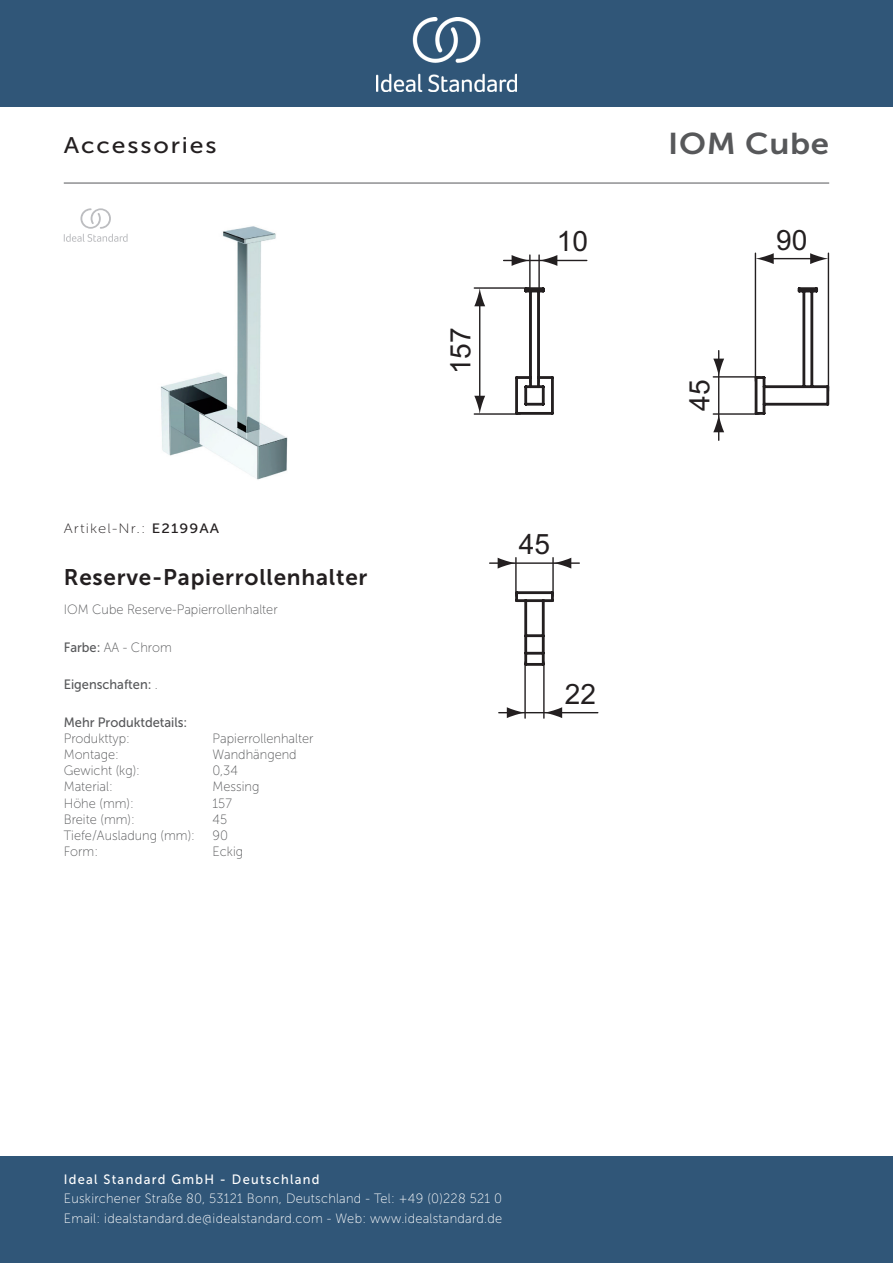
<style>
.page{position:relative;width:893px;height:1263px;background:#fff}
.page>*{position:absolute;margin:0;border:0;box-sizing:border-box;transform-origin:0 0}
._001_Produkttyp{font:30px "Museo Sans 700";letter-spacing:.02em;color:#57585a;scale:1.1 1}
.t1{font:28.05px "Arial";color:#231f20}
.t2{font:22.5px "Museo Sans 700";letter-spacing:.035em;color:#231f20}
.t3{font:22.5px "Museo Sans 500";letter-spacing:.075em;color:#231f20;scale:1.1 1}
.t4{font:13.5px/19.5px "Museo Sans 100";letter-spacing:.02em;color:#fff;scale:.95 1}
.Features{font:13.5px "Museo Sans 500";color:#57585a;scale:.95 1}
.Marketing_Descriptio{font:13.5px "Museo Sans 100";color:#57585a;scale:.95 1}
.t5{font:13.5px "Museo Sans 500";letter-spacing:.1em;color:#fff;scale:.95 1}
.Type{font:13.5px "Museo Sans 100";color:#57585a;scale:.95 1}
.Depth__mm{font:13.5px "Museo Sans 100";color:#57585a;scale:.95 1}
.t6{font:13.5px "Museo Sans 100";letter-spacing:.075em;color:#231f20;scale:1.1 1}
.Mounting{font:13.5px "Museo Sans 100";color:#57585a;scale:.95 1}
.Net_Weight__kg{font:13.5px "Museo Sans 100";color:#57585a;scale:.95 1}
.Material{font:13.5px "Museo Sans 100";color:#57585a;scale:.95 1}
.Colour{font:13.5px "Museo Sans 100";color:#57585a;scale:.95 1}
.Width__mm{font:13.5px "Museo Sans 100";color:#57585a;scale:.95 1}
.Height__mm{font:13.5px "Museo Sans 100";color:#57585a;scale:.95 1}
.Shape{font:13.5px "Museo Sans 100";color:#57585a;scale:.95 1}
.s1{font-family:"Museo Sans 500"}
.s2{font-family:"Museo Sans 100"}
</style>
<div class="page">
<div style="left:0;top:1157px;width:893px;height:106px;background:#305678"></div>
<div style="left:0;top:0;width:893px;height:107px;background:#305678"></div>
<img style="left:376px;top:18px;width:141px;height:73px">
<hr style="left:64px;top:183px;width:765px;height:1px;background:#57585a">
<img style="left:160px;top:226px;width:128px;height:254px">
<svg style="left:515px;top:286px;width:314px;height:380px"></svg>
<hr style="left:529px;top:255px;width:2px;height:127px;background:#231f20">
<hr style="left:538px;top:255px;width:2px;height:127px;background:#231f20">
<hr style="left:524px;top:662px;width:2px;height:56px;background:#231f20">
<hr style="left:543px;top:662px;width:2px;height:56px;background:#231f20">
<svg style="left:507px;top:707px;width:18px;height:11px"></svg>
<svg style="left:544px;top:707px;width:18px;height:11px"></svg>
<hr style="left:499px;top:712px;width:99px;height:1px;background:#231f20">
<hr style="left:713px;top:376px;width:47px;height:2px;background:#231f20">
<hr style="left:713px;top:413px;width:46px;height:2px;background:#231f20">
<svg style="left:713px;top:359px;width:11px;height:18px"></svg>
<svg style="left:713px;top:414px;width:11px;height:18px"></svg>
<hr style="left:718px;top:351px;width:1px;height:89px;background:#231f20">
<hr style="left:474px;top:287px;width:55px;height:2px;background:#231f20">
<hr style="left:474px;top:413px;width:46px;height:2px;background:#231f20">
<svg style="left:474px;top:396px;width:11px;height:18px"></svg>
<svg style="left:474px;top:288px;width:11px;height:18px"></svg>
<hr style="left:479px;top:301px;width:1px;height:100px;background:#231f20">
<hr style="left:552px;top:558px;width:2px;height:38px;background:#231f20">
<hr style="left:515px;top:558px;width:2px;height:38px;background:#231f20">
<svg style="left:553px;top:558px;width:18px;height:11px"></svg>
<svg style="left:498px;top:558px;width:18px;height:11px"></svg>
<hr style="left:490px;top:562px;width:89px;height:2px;background:#231f20">
<hr style="left:828px;top:253px;width:1px;height:138px;background:#231f20">
<hr style="left:755px;top:253px;width:1px;height:128px;background:#231f20">
<svg style="left:756px;top:253px;width:18px;height:11px"></svg>
<svg style="left:810px;top:253px;width:18px;height:11px"></svg>
<hr style="left:770px;top:258px;width:43px;height:1px;background:#231f20">
<svg style="left:512px;top:255px;width:18px;height:11px"></svg>
<svg style="left:539px;top:255px;width:18px;height:11px"></svg>
<hr style="left:504px;top:260px;width:83px;height:1px;background:#231f20">
<svg style="left:64px;top:208px;width:64px;height:34px"></svg>
<p class="t3" style="left:64px;top:133px;width:140px">Accessories</p>
<p class="_001_Produkttyp" style="left:668px;top:127px;width:148px">IOM Cube</p>
<p class="t6" style="left:64px;top:521px;width:143px">Artikel-Nr.: <span class="s1">E2199AA</span></p>
<p class="t2" style="left:64px;top:565px;width:305px">Reserve-Papierrollenhalter</p>
<p class="Marketing_Descriptio" style="left:64px;top:602px;width:227px">IOM Cube Reserve-Papierrollenhalter</p>
<p class="Colour" style="left:64px;top:640px;width:115px"><span class="s1">Farbe:</span> AA - Chrom</p>
<p class="Features" style="left:64px;top:677px;width:101px">Eigenschaften: <span class="s2">.</span></p>
<p class="Features" style="left:64px;top:714px;width:132px">Mehr Produktdetails:</p>
<p class="Type" style="left:64px;top:731px;width:71px">Produkttyp:</p>
<p class="Type" style="left:213px;top:731px;width:108px">Papierrollenhalter</p>
<p class="Mounting" style="left:64px;top:747px;width:60px">Montage:</p>
<p class="Mounting" style="left:213px;top:747px;width:90px">Wandhängend</p>
<p class="Net_Weight__kg" style="left:64px;top:763px;width:82px">Gewicht (kg):</p>
<p class="Net_Weight__kg" style="left:213px;top:763px;width:28px">0,34</p>
<p class="Material" style="left:64px;top:779px;width:53px">Material:</p>
<p class="Material" style="left:213px;top:779px;width:51px">Messing</p>
<p class="Height__mm" style="left:64px;top:796px;width:75px">Höhe (mm):</p>
<p class="Height__mm" style="left:213px;top:796px;width:22px">157</p>
<p class="Width__mm" style="left:64px;top:812px;width:76px">Breite (mm):</p>
<p class="Width__mm" style="left:213px;top:812px;width:17px">45</p>
<p class="Depth__mm" style="left:64px;top:828px;width:140px">Tiefe/Ausladung (mm):</p>
<p class="Depth__mm" style="left:213px;top:828px;width:18px">90</p>
<p class="Shape" style="left:64px;top:844px;width:38px">Form:</p>
<p class="Shape" style="left:213px;top:844px;width:34px">Eckig</p>
<p class="t1" style="left:442px;top:374px;width:48px;rotate:-90deg">157</p>
<p class="t1" style="left:557px;top:223px;width:33px">10</p>
<p class="t1" style="left:776px;top:221px;width:33px">90</p>
<p class="t1" style="left:681px;top:411px;width:33px;rotate:-90deg">45</p>
<p class="t1" style="left:519px;top:526px;width:33px">45</p>
<p class="t1" style="left:565px;top:675px;width:33px">22</p>
<p class="t5" style="left:64px;top:1172px;width:271px">Ideal Standard GmbH - Deutschland</p>
<p class="t4" style="left:64px;top:1189px;width:463px">Euskirchener Straße 80, 53121 Bonn, Deutschland - Tel: +49 (0)228 521 0<br>Email: idealstandard.de@idealstandard.com - Web: www.idealstandard.de</p>
</div>
